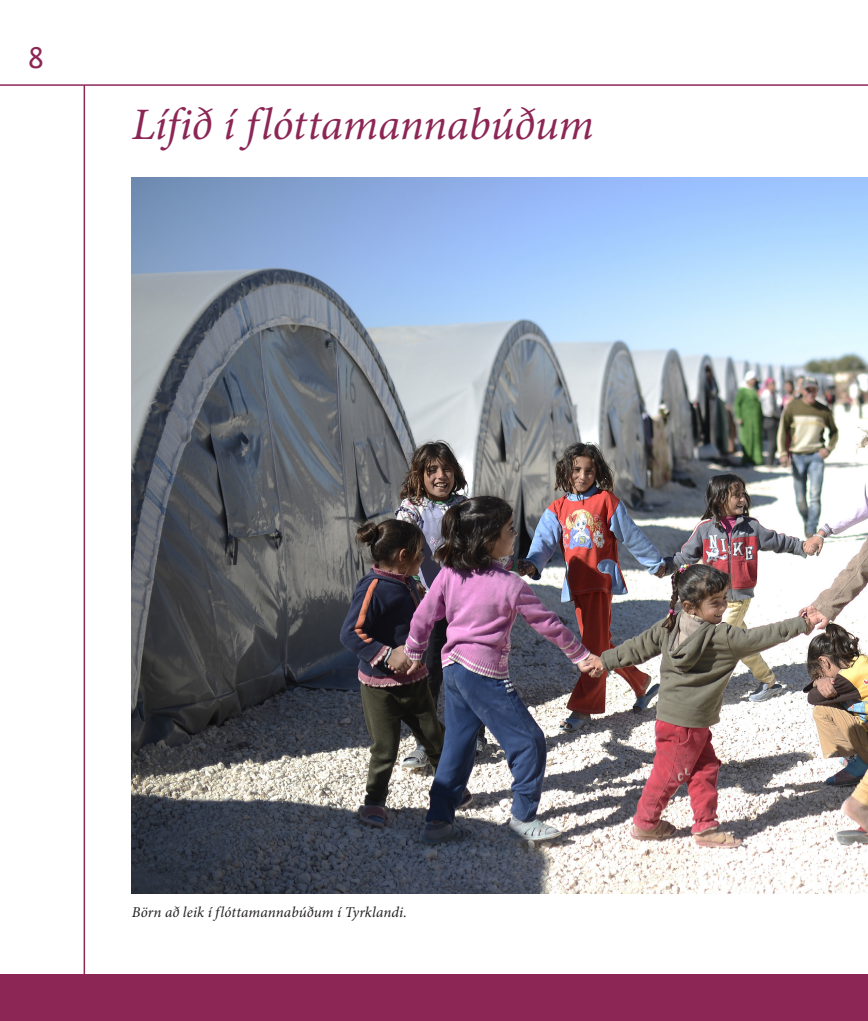
<style>
.page{position:relative;width:868px;height:1021px;background:#fff}
.page>*{position:absolute;margin:0;border:0;box-sizing:border-box;transform-origin:0 0}
.t1{font:italic 45px "Minion Pro";letter-spacing:-.005em;color:#8c2755}
.t2{font:27px "Monaco";color:#8c2755}
.t3{font:italic 15px "Minion Pro";letter-spacing:.005em;color:#231f20}
.s1{color:#fff}
</style>
<div class="page">
<hr style="left:0;top:84px;width:867px;height:2px;background:#8c2755">
<hr style="left:84px;top:85px;width:1px;height:893px;background:#8c2755">
<div style="left:0;top:974px;width:867px;height:46px;background:#8c2755"></div>
<img style="left:132px;top:177px;width:735px;height:716px">
<h2 class="t2" style="left:28px;top:34px;width:31px">8<span class="s1">.</span></h2>
<h1 class="t1" style="left:132px;top:94px;width:463px">Lífið í flóttamannabúðum</h1>
<p class="t3" style="left:132px;top:901px;width:277px">Börn að leik í flóttamannabúðum í Tyrklandi.</p>
</div>
